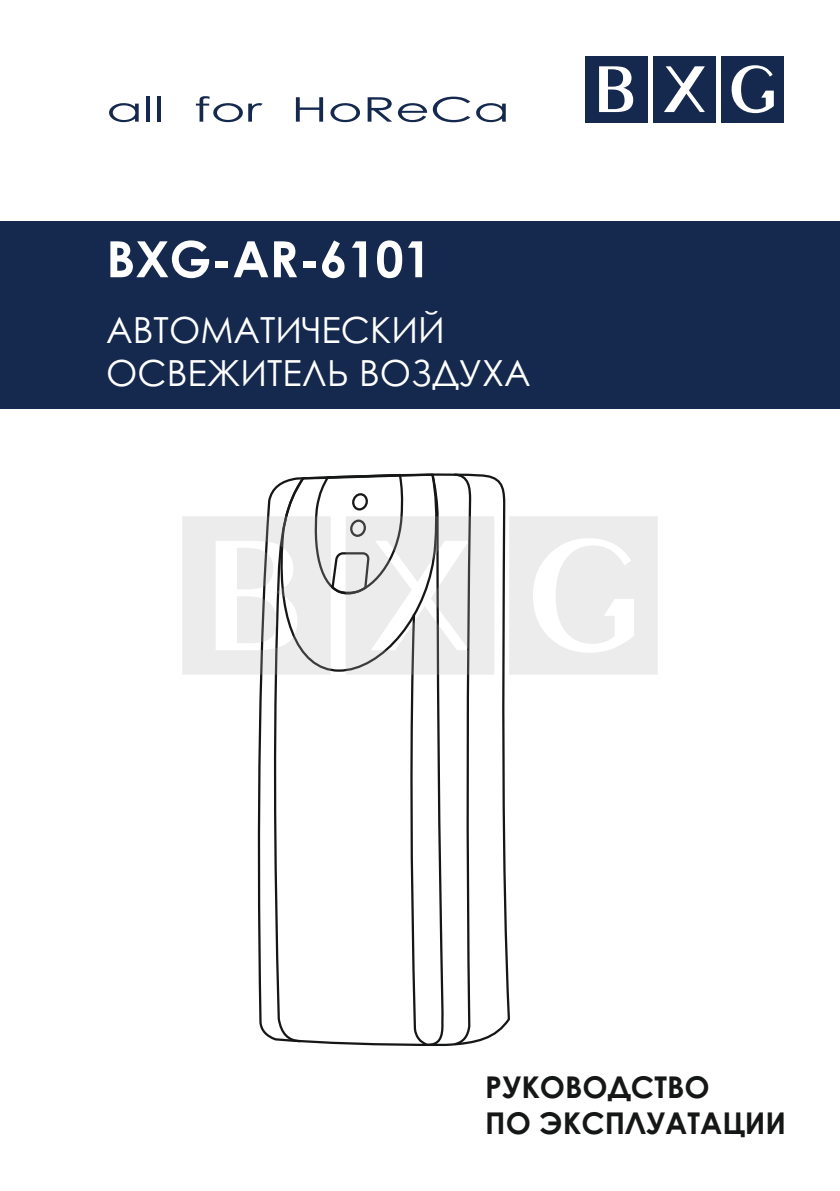
<style>
.page{position:relative;width:840px;height:1191px;background:#fff}
.page>*{position:absolute;margin:0;border:0;box-sizing:border-box;transform-origin:0 0}
.t1{font:700 50px "Century Gothic";color:#fff}
.t2{font:36px/42.8px "Century Gothic";color:#fff}
.t3{font:34px "Century Gothic";color:#15294e;scale:1.57 1}
.t4{font:700 30px/36.4px "Century Gothic";color:#151616}
</style>
<div class="page">
<div style="left:0;top:221px;width:839px;height:187px;background:#15294e"></div>
<div style="left:584px;top:56px;width:62px;height:66px;background:#15294e"></div>
<div style="left:653px;top:56px;width:62px;height:66px;background:#15294e"></div>
<div style="left:721px;top:56px;width:62px;height:66px;background:#15294e"></div>
<svg style="left:599px;top:66px;width:34px;height:46px"></svg>
<svg style="left:664px;top:66px;width:40px;height:46px"></svg>
<svg style="left:731px;top:65px;width:42px;height:48px"></svg>
<svg style="left:494px;top:477px;width:17px;height:558px"></svg>
<svg style="left:182px;top:473px;width:312px;height:573px"></svg>
<svg style="left:509px;top:516px;width:148px;height:158px"></svg>
<p class="t3" style="left:106px;top:96px;width:258px">all for HoReCa</p>
<h1 class="t1" style="left:106px;top:240px;width:326px">BXG-AR-6101</h1>
<p class="t2" style="left:106px;top:311px;width:426px">АВТОМАТИЧЕСКИЙ<br>ОСВЕЖИТЕЛЬ ВОЗДУХА</p>
<p class="t4" style="left:485px;top:1071px;width:302px">РУКОВОДСТВО<br>ПО ЭКСПЛУАТАЦИИ</p>
</div>
